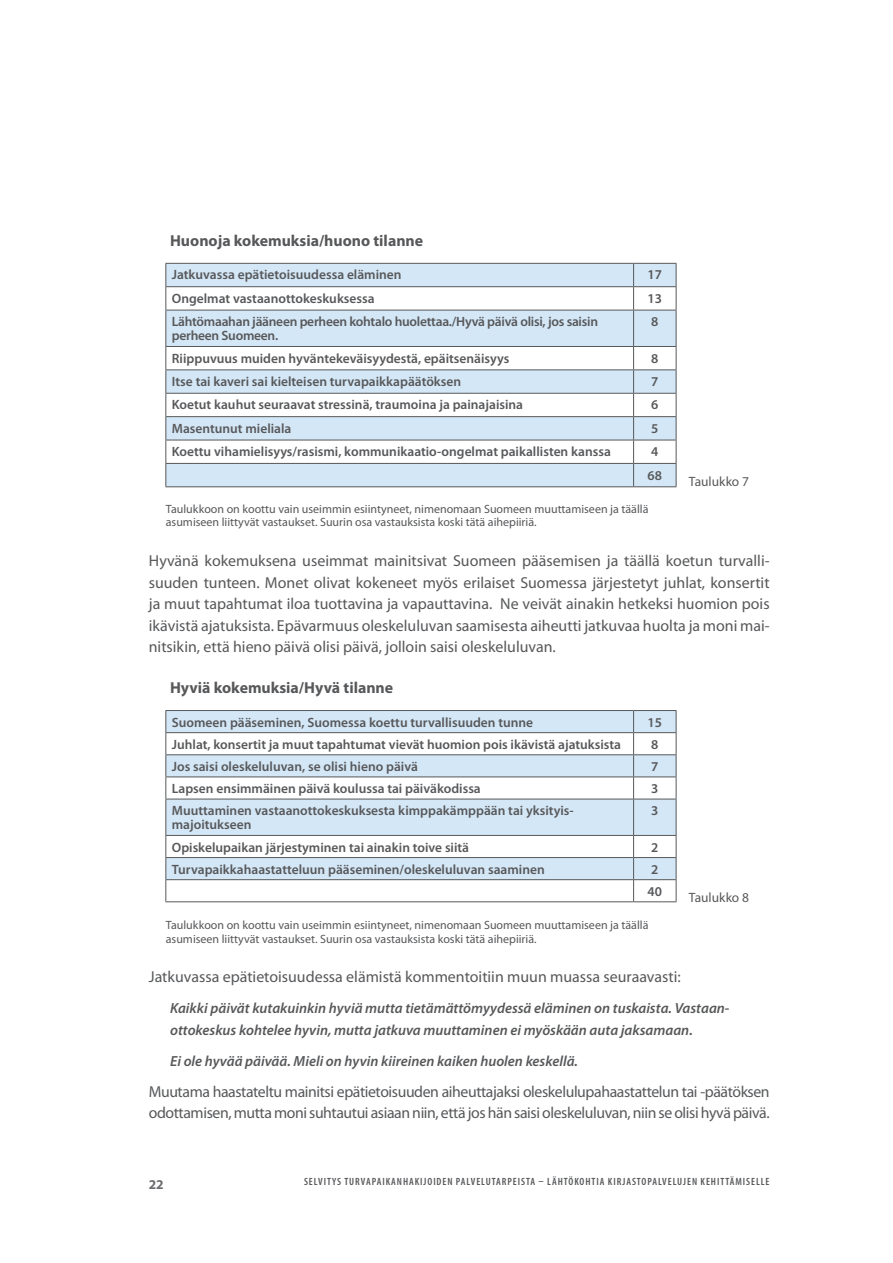
<style>
.page{position:relative;width:893px;height:1263px;background:#fff}
.page>*{position:absolute;margin:0;border:0;box-sizing:border-box;transform-origin:0 0}
.t1{font:15.9px/21.6px "Myriad Pro";letter-spacing:-.025em;color:#57585a;text-align:justify}
.t2{font:15.9px "Myriad Pro";color:#57585a}
.t3{font:700 15.9px "Myriad Pro";color:#57585a}
.t4{font:italic 600 14.7px/21.6px "Myriad Pro";color:#57585a}
.t5{font:600 13.5px/14.2px "Myriad Pro";color:#57585a}
.t6{font:600 13.5px/14.2px "Myriad Pro";letter-spacing:-.02em;color:#57585a}
.t7{font:13.5px "Myriad Pro";color:#57585a}
.t8{font:700 13.5px "Myriad Pro";color:#6c6d70}
.t9{font:12px/13.5px "Myriad Pro";color:#57585a}
.t10{font:600 condensed 10.5px "Myriad Pro";letter-spacing:.09em;color:#57585a}
</style>
<div class="page">
<svg style="left:166px;top:711px;width:510px;height:168px;fill:#d4e7f6"></svg>
<hr style="left:165px;top:710px;width:469px;height:1px;background:#57585a">
<hr style="left:634px;top:710px;width:42px;height:1px;background:#57585a">
<hr style="left:165px;top:732px;width:469px;height:1px;background:#57585a">
<hr style="left:634px;top:732px;width:42px;height:1px;background:#57585a">
<hr style="left:165px;top:754px;width:469px;height:1px;background:#57585a">
<hr style="left:634px;top:754px;width:42px;height:1px;background:#57585a">
<hr style="left:165px;top:776px;width:469px;height:1px;background:#57585a">
<svg style="left:165px;top:711px;width:1px;height:88px"></svg>
<hr style="left:634px;top:776px;width:42px;height:1px;background:#57585a">
<svg style="left:633px;top:711px;width:1px;height:88px"></svg>
<svg style="left:676px;top:711px;width:1px;height:88px"></svg>
<hr style="left:165px;top:799px;width:469px;height:1px;background:#57585a">
<hr style="left:165px;top:799px;width:1px;height:36px;background:#57585a">
<hr style="left:634px;top:799px;width:42px;height:1px;background:#57585a">
<hr style="left:633px;top:799px;width:1px;height:36px;background:#57585a">
<hr style="left:676px;top:799px;width:1px;height:36px;background:#57585a">
<hr style="left:165px;top:835px;width:469px;height:1px;background:#57585a">
<hr style="left:634px;top:835px;width:42px;height:1px;background:#57585a">
<hr style="left:165px;top:857px;width:469px;height:1px;background:#57585a">
<hr style="left:634px;top:857px;width:42px;height:1px;background:#57585a">
<hr style="left:165px;top:879px;width:469px;height:1px;background:#57585a">
<svg style="left:165px;top:836px;width:1px;height:65px"></svg>
<hr style="left:634px;top:879px;width:42px;height:1px;background:#57585a">
<svg style="left:633px;top:836px;width:1px;height:65px"></svg>
<svg style="left:676px;top:836px;width:1px;height:65px"></svg>
<hr style="left:165px;top:901px;width:469px;height:1px;background:#57585a">
<hr style="left:634px;top:901px;width:42px;height:1px;background:#57585a">
<svg style="left:166px;top:264px;width:510px;height:222px;fill:#d4e7f6"></svg>
<hr style="left:165px;top:263px;width:469px;height:1px;background:#57585a">
<hr style="left:634px;top:263px;width:42px;height:1px;background:#57585a">
<hr style="left:165px;top:286px;width:469px;height:1px;background:#57585a">
<svg style="left:165px;top:264px;width:1px;height:46px"></svg>
<hr style="left:634px;top:286px;width:42px;height:1px;background:#57585a">
<svg style="left:633px;top:264px;width:1px;height:46px"></svg>
<svg style="left:676px;top:264px;width:1px;height:46px"></svg>
<hr style="left:165px;top:310px;width:469px;height:1px;background:#57585a">
<hr style="left:165px;top:310px;width:1px;height:36px;background:#57585a">
<hr style="left:634px;top:310px;width:42px;height:1px;background:#57585a">
<hr style="left:633px;top:310px;width:1px;height:36px;background:#57585a">
<hr style="left:676px;top:310px;width:1px;height:36px;background:#57585a">
<hr style="left:165px;top:346px;width:469px;height:1px;background:#57585a">
<hr style="left:634px;top:346px;width:42px;height:1px;background:#57585a">
<hr style="left:165px;top:369px;width:469px;height:1px;background:#57585a">
<hr style="left:634px;top:369px;width:42px;height:1px;background:#57585a">
<hr style="left:165px;top:393px;width:469px;height:1px;background:#57585a">
<hr style="left:634px;top:393px;width:42px;height:1px;background:#57585a">
<hr style="left:165px;top:416px;width:469px;height:1px;background:#57585a">
<hr style="left:634px;top:416px;width:42px;height:1px;background:#57585a">
<hr style="left:165px;top:440px;width:469px;height:1px;background:#57585a">
<hr style="left:634px;top:440px;width:42px;height:1px;background:#57585a">
<hr style="left:165px;top:463px;width:469px;height:1px;background:#57585a">
<svg style="left:165px;top:347px;width:1px;height:139px"></svg>
<hr style="left:634px;top:463px;width:42px;height:1px;background:#57585a">
<svg style="left:633px;top:347px;width:1px;height:139px"></svg>
<svg style="left:676px;top:347px;width:1px;height:139px"></svg>
<hr style="left:165px;top:486px;width:469px;height:1px;background:#57585a">
<hr style="left:634px;top:486px;width:42px;height:1px;background:#57585a">
<p class="t3" style="left:170px;top:232px;width:255px">Huonoja kokemuksia/huono tilanne</p>
<p class="t5" style="left:172px;top:268px;width:231px">Jatkuvassa epätietoisuudessa eläminen</p>
<p class="t5" style="left:648px;top:268px;width:16px">17</p>
<p class="t5" style="left:172px;top:291px;width:204px">Ongelmat vastaanottokeskuksessa</p>
<p class="t5" style="left:648px;top:291px;width:16px">13</p>
<p class="t6" style="left:172px;top:315px;width:428px">Lähtömaahan jääneen perheen kohtalo huolettaa./Hyvä päivä olisi, jos saisin perheen Suomeen.</p>
<p class="t5" style="left:651px;top:315px;width:9px">8</p>
<p class="t5" style="left:172px;top:351px;width:339px">Riippuvuus muiden hyväntekeväisyydestä, epäitsenäisyys</p>
<p class="t5" style="left:651px;top:351px;width:9px">8</p>
<p class="t5" style="left:172px;top:375px;width:291px">Itse tai kaveri sai kielteisen turvapaikkapäätöksen</p>
<p class="t5" style="left:651px;top:375px;width:9px">7</p>
<p class="t5" style="left:172px;top:398px;width:353px">Koetut kauhut seuraavat stressinä, traumoina ja painajaisina</p>
<p class="t5" style="left:651px;top:398px;width:9px">6</p>
<p class="t5" style="left:172px;top:421px;width:121px">Masentunut mieliala</p>
<p class="t5" style="left:651px;top:421px;width:9px">5</p>
<p class="t5" style="left:172px;top:445px;width:440px">Koettu vihamielisyys/rasismi, kommunikaatio-ongelmat paikallisten kanssa</p>
<p class="t5" style="left:648px;top:440px;width:16px;line-height:23.4px">4<br>68</p>
<p class="t7" style="left:689px;top:474px;width:62px">Taulukko 7</p>
<p class="t9" style="left:166px;top:502px;width:484px">Taulukkoon on koottu vain useimmin esiintyneet, nimenomaan Suomeen muuttamiseen ja täällä asumiseen liittyvät vastaukset. Suurin osa vastauksista koski tätä aihepiiriä.</p>
<p class="t1" style="left:149px;top:550px;width:622px">Hyvänä kokemuksena useimmat mainitsivat Suomeen pääsemisen ja täällä koetun turvalli&shy;suuden tunteen. Monet olivat kokeneet myös erilaiset Suomessa järjestetyt juhlat, konsertit ja muut tapahtumat iloa tuottavina ja vapauttavina. Ne veivät ainakin hetkeksi huomion pois ikävistä ajatuksista. Epävarmuus oleskeluluvan saamisesta aiheutti jatkuvaa huolta ja moni mai&shy;nitsikin, että hieno päivä olisi päivä, jolloin saisi oleskeluluvan.</p>
<p class="t3" style="left:170px;top:679px;width:225px">Hyviä kokemuksia/Hyvä tilanne</p>
<p class="t5" style="left:172px;top:715px;width:363px">Suomeen pääseminen, Suomessa koettu turvallisuuden tunne</p>
<p class="t5" style="left:648px;top:715px;width:16px">15</p>
<p class="t5" style="left:172px;top:737px;width:451px">Juhlat, konsertit ja muut tapahtumat vievät huomion pois ikävistä ajatuksista</p>
<p class="t5" style="left:651px;top:737px;width:9px">8</p>
<p class="t5" style="left:172px;top:759px;width:248px">Jos saisi oleskeluluvan, se olisi hieno päivä</p>
<p class="t5" style="left:651px;top:759px;width:9px">7</p>
<p class="t5" style="left:172px;top:782px;width:310px">Lapsen ensimmäinen päivä koulussa tai päiväkodissa</p>
<p class="t5" style="left:651px;top:782px;width:9px">3</p>
<p class="t5" style="left:172px;top:804px;width:403px">Muuttaminen vastaanottokeskuksesta kimppakämppään tai yksityis&shy;majoitukseen</p>
<p class="t5" style="left:651px;top:804px;width:9px">3</p>
<p class="t5" style="left:172px;top:840px;width:299px">Opiskelupaikan järjestyminen tai ainakin toive siitä</p>
<p class="t5" style="left:651px;top:840px;width:9px">2</p>
<p class="t5" style="left:172px;top:862px;width:374px">Turvapaikkahaastatteluun pääseminen/oleskeluluvan saaminen</p>
<p class="t5" style="left:648px;top:858px;width:16px;line-height:22.2px">2<br>40</p>
<p class="t7" style="left:689px;top:890px;width:62px">Taulukko 8</p>
<p class="t9" style="left:166px;top:918px;width:484px">Taulukkoon on koottu vain useimmin esiintyneet, nimenomaan Suomeen muuttamiseen ja täällä asumiseen liittyvät vastaukset. Suurin osa vastauksista koski tätä aihepiiriä.</p>
<p class="t2" style="left:149px;top:968px;width:533px">Jatkuvassa epätietoisuudessa elämistä kommentoitiin muun muassa seuraavasti:</p>
<p class="t4" style="left:170px;top:998px;width:561px">Kaikki päivät kutakuinkin hyviä mutta tietämättömyydessä eläminen on tuskaista. Vastaan&shy;ottokeskus kohtelee hyvin, mutta jatkuva muuttaminen ei myöskään auta jaksamaan.</p>
<p class="t4" style="left:170px;top:1050px;width:409px">Ei ole hyvää päivää. Mieli on hyvin kiireinen kaiken huolen keskellä.</p>
<p class="t1" style="left:149px;top:1081px;width:622px">Muutama haastateltu mainitsi epätietoisuuden aiheuttajaksi oleskelulupahaastattelun tai -päätöksen odottamisen, mutta moni suhtautui asiaan niin, että jos hän saisi oleskeluluvan, niin se olisi hyvä päivä.</p>
<p class="t8" style="left:149px;top:1177px;width:16px">22</p>
<p class="t10" style="left:304px;top:1175px;width:467px">SELVITYS TURVAPAIKANHAKIJOIDEN PALVELUTARPEISTA LÄHTÖKOHTIA KIRJASTOPALVELUJEN KEHITTÄMISELLE</p>
</div>
